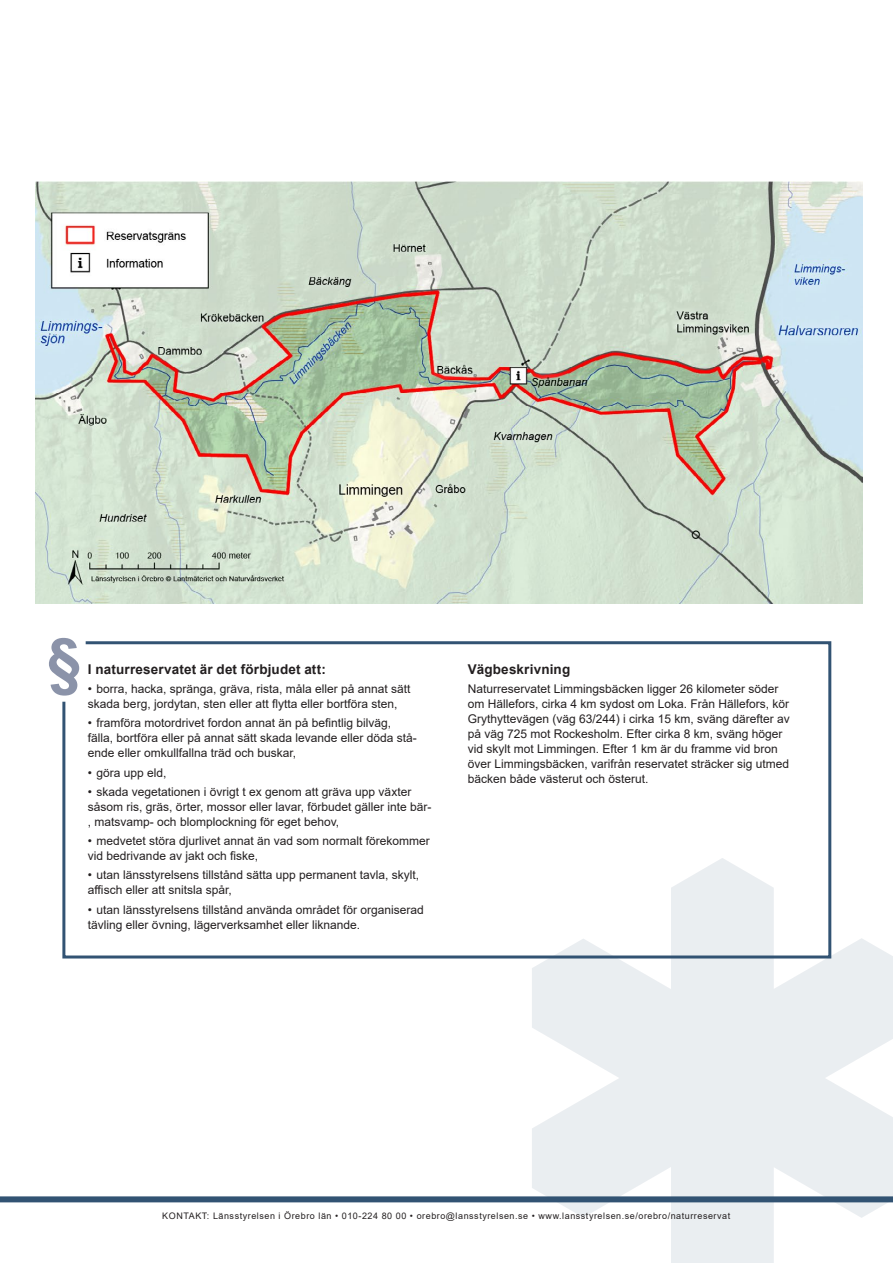
<style>
.page{position:relative;width:893px;height:1263px;background:#fff}
.page>*{position:absolute;margin:0;border:0;box-sizing:border-box;transform-origin:0 0}
.t1{font:700 61.5px "Arial";color:#8b93a9}
.t2{font:700 13.5px "Arial";letter-spacing:.01em;color:#231f20}
.t3{font:12px/15px "Arial";color:#231f20}
.t4{font:9px "Arial";letter-spacing:.06em;color:#231f20}
</style>
<div class="page">
<svg style="left:532px;top:938px;width:361px;height:325px;fill:#eaeef1"></svg>
<div style="left:0;top:1196px;width:893px;height:6px;background:#325373"></div>
<img style="left:36px;top:181px;width:827px;height:423px">
<svg style="left:62px;top:641px;width:771px;height:319px"></svg>
<h1 class="t1" style="left:47px;top:618px;width:36px">§</h1>
<h2 class="t2" style="left:88px;top:659px;width:239px">I naturreservatet är det förbjudet att:</h2>
<p class="t3" style="left:88px;top:681px;width:324px">• borra, hacka, spränga, gräva, rista, måla eller på annat sätt skada berg, jordytan, sten eller att flytta eller bortföra sten,</p>
<p class="t3" style="left:88px;top:715px;width:330px">• framföra motordrivet fordon annat än på befintlig bilväg, fälla, bortföra eller på annat sätt skada levande eller döda stå&shy;ende eller omkullfallna träd och buskar,</p>
<p class="t3" style="left:88px;top:765px;width:80px">• göra upp eld,</p>
<p class="t3" style="left:88px;top:784px;width:345px">• skada vegetationen i övrigt t ex genom att gräva upp växter såsom ris, gräs, örter, mossor eller lavar, förbudet gäller inte bär-, matsvamp- och blomplockning för eget behov,</p>
<p class="t3" style="left:88px;top:833px;width:343px">• medvetet störa djurlivet annat än vad som normalt förekommer vid bedrivande av jakt och fiske,</p>
<p class="t3" style="left:88px;top:867px;width:333px">• utan länsstyrelsens tillstånd sätta upp permanent tavla, skylt, affisch eller att snitsla spår,</p>
<p class="t3" style="left:88px;top:902px;width:337px">• utan länsstyrelsens tillstånd använda området för organiserad tävling eller övning, lägerverksamhet eller liknande.</p>
<h2 class="t2" style="left:468px;top:659px;width:104px">Vägbeskrivning</h2>
<p class="t3" style="left:468px;top:681px;width:324px">Naturreservatet Limmingsbäcken ligger 26 kilometer söder om Hällefors, cirka 4 km sydost om Loka. Från Hällefors, kör Grythyttevägen (väg 63/244) i cirka 15 km, sväng därefter av på väg 725 mot Rockesholm. Efter cirka 8 km, sväng höger vid skylt mot Limmingen. Efter 1 km är du framme vid bron över Limmingsbäcken, varifrån reservatet sträcker sig utmed bäcken både västerut och österut.</p>
<p class="t4" style="left:162px;top:1209px;width:569px">KONTAKT: Länsstyrelsen i Örebro län • 010-224 80 00 • orebro@lansstyrelsen.se • www.lansstyrelsen.se/orebro/naturreservat</p>
</div>
